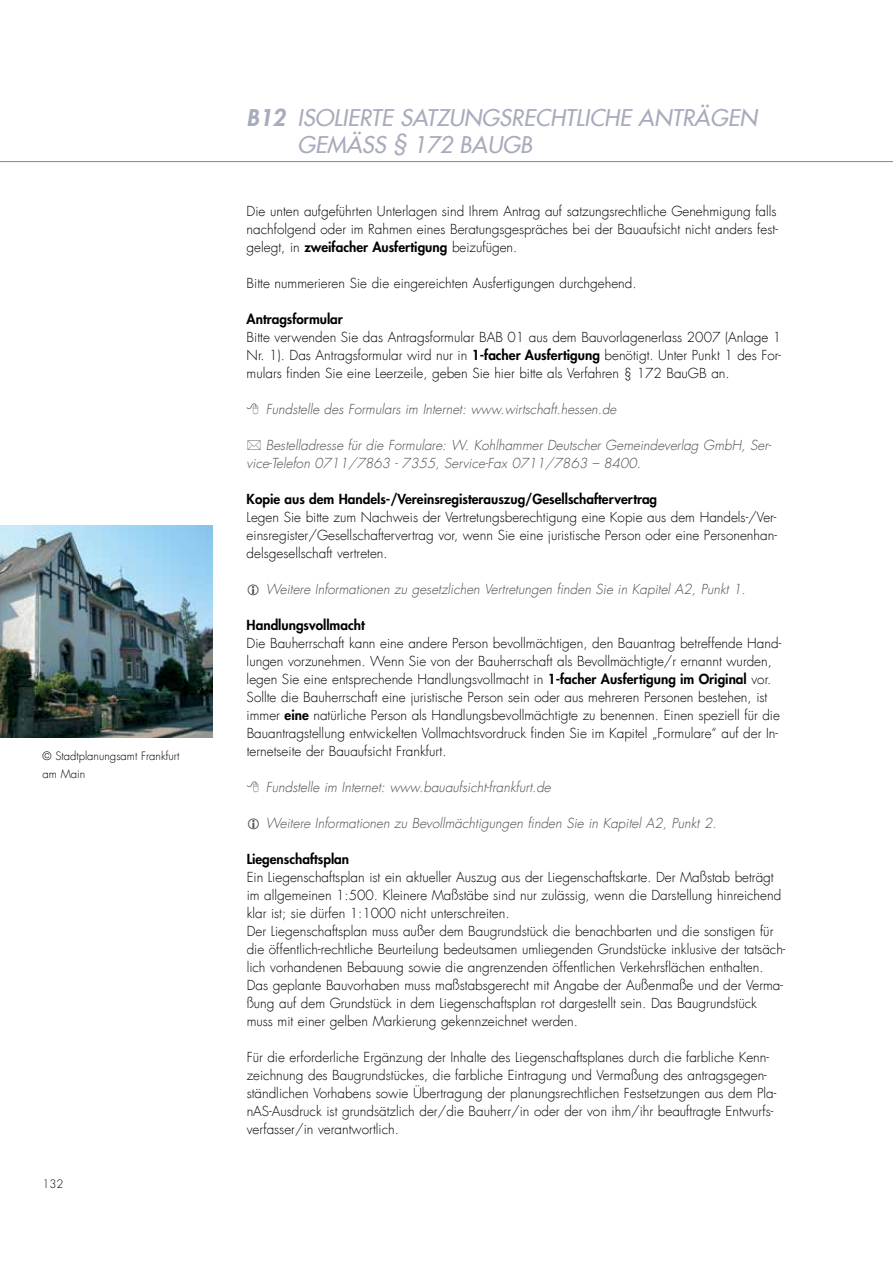
<style>
.page{position:relative;width:893px;height:1263px;background:#fff}
.page>*{position:absolute;margin:0;border:0;box-sizing:border-box;transform-origin:0 0}
.t1{font:italic 22.5px/27px "Futura LT";color:#a8abbc}
.t2{font:300 13.5px/18px "Futura LT";color:#000}
.t3{font:italic 300 13.5px/18px "Futura LT";color:#4d4d4f}
.t4{font:800 13.5px "Futura Std";color:#000}
.t5{font:300 11.25px/18px "Futura LT";color:#000}
.s1{font-weight:800}
.s2{font-family:"Futura LT";font-weight:300}
.s3{font-family:"Futura Std";font-weight:800}
</style>
<div class="page">
<hr style="left:0;top:161px;width:893px;height:1px;background:#7d849d">
<img style="left:0;top:525px;width:213px;height:213px">
<p class="t5" style="left:43px;top:747px;width:139px">© Stadtplanungsamt Frankfurt am Main</p>
<p class="t5" style="left:43px;top:1175px;width:22px">132</p>
<h1 class="t1" style="left:298px;top:104px;width:446px;text-indent:184px">GSRECHTLICHE ANTRÄGEN<br>GEMÄSS § 172 BAUG</h1>
<h1 class="t1" style="left:247px;top:104px;width:107px"><span class="s1">B12</span> ISOLIERTE</h1>
<h1 class="t1" style="left:400px;top:104px;width:28px">SATZUN</h1>
<h1 class="t1" style="left:520px;top:131px;width:14px">B</h1>
<p class="t2" style="left:247px;top:202px;width:533px">Die unten aufgeführten Unterlagen sind Ihrem Antrag auf satzungsrechtliche Genehmigung falls nachfolgend oder im Rahmen eines Beratungsgespräches bei der Bauaufsicht nicht anders fest-</p>
<p class="t4" style="left:247px;top:238px;width:272px"><span class="s2">gelegt, in</span> zweifacher Ausfertigung <span class="s2">beizufügen.</span></p>
<p class="t2" style="left:247px;top:274px;width:391px">Bitte nummerieren Sie die eingereichten Ausfertigungen durchgehend.</p>
<p class="t4" style="left:247px;top:310px;width:98px">Antragsformular</p>
<p class="t2" style="left:247px;top:328px;width:536px;text-align:justify">Bitte verwenden Sie das Antragsformular BAB 01 aus dem Bauvorlagenerlass 2007 (Anlage 1<br>Nr. 1). Das Antragsformular wird nur in <span class="s3">1-facher Ausfertigung</span> benötigt. Unter Punkt 1 des For&shy;mulars finden Sie eine Leerzeile, geben Sie hier bitte als Verfahren § 172 BauGB an.</p>
<p class="t3" style="left:266px;top:400px;width:352px">Fundstelle des Formulars im Internet: www.wirtschaft.hessen.de</p>
<p class="t3" style="left:247px;top:436px;width:526px;text-indent:19px">Bestelladresse für die Formulare: W. Kohlhammer Deutscher Gemeindeverlag GmbH, Ser&shy;vice-Telefon 0711/7863 - 7355, Service-Fax 0711/7863 – 8400.</p>
<p class="t4" style="left:247px;top:490px;width:412px">Kopie aus dem Handels-/Vereinsregisterauszug/Gesellschaftervertrag</p>
<p class="t2" style="left:247px;top:508px;width:532px;text-align:justify">Legen Sie bitte zum Nachweis der Vertretungsberechtigung eine Kopie aus dem Handels-/Ver&shy;einsregister/Gesellschaftervertrag vor, wenn Sie eine juristische Person oder eine Personenhan&shy;delsgesellschaft vertreten.</p>
<p class="t3" style="left:266px;top:580px;width:481px">Weitere Informationen zu gesetzlichen Vertretungen finden Sie in Kapitel A2, Punkt 1.</p>
<p class="t4" style="left:247px;top:616px;width:120px">Handlungsvollmacht</p>
<p class="t2" style="left:247px;top:634px;width:536px">Die Bauherrschaft kann eine andere Person bevollmächtigen, den Bauantrag betreffende Hand&shy;lungen vorzunehmen. Wenn Sie von der Bauherrschaft als Bevollmächtigte/r ernannt wurden, legen Sie eine entsprechende Handlungsvollmacht in <span class="s3">1-facher Ausfertigung im Original</span> vor.<br>Sollte die Bauherrschaft eine juristische Person sein oder aus mehreren Personen bestehen, ist immer <span class="s3">eine</span> natürliche Person als Handlungsbevollmächtigte zu benennen. Einen speziell für die Bauantragstellung entwickelten Vollmachtsvordruck finden Sie im Kapitel „Formulare“ auf der In&shy;ternetseite der Bauaufsicht Frankfurt.</p>
<p class="t3" style="left:266px;top:778px;width:287px">Fundstelle im Internet: www.bauaufsicht-frankfurt.de</p>
<p class="t3" style="left:266px;top:814px;width:452px">Weitere Informationen zu Bevollmächtigungen finden Sie in Kapitel A2, Punkt 2.</p>
<p class="t4" style="left:247px;top:850px;width:104px">Liegenschaftsplan</p>
<p class="t2" style="left:247px;top:868px;width:540px">Ein Liegenschaftsplan ist ein aktueller Auszug aus der Liegenschaftskarte. Der Maßstab beträgt im allgemeinen 1:500. Kleinere Maßstäbe sind nur zulässig, wenn die Darstellung hinreichend klar ist; sie dürfen 1:1000 nicht unterschreiten.<br>Der Liegenschaftsplan muss außer dem Baugrundstück die benachbarten und die sonstigen für die öffentlich-rechtliche Beurteilung bedeutsamen umliegenden Grundstücke inklusive der tatsäch&shy;lich vorhandenen Bebauung sowie die angrenzenden öffentlichen Verkehrsflächen enthalten.<br>Das geplante Bauvorhaben muss maßstabsgerecht mit Angabe der Außenmaße und der Verma&shy;ßung auf dem Grundstück in dem Liegenschaftsplan rot dargestellt sein. Das Baugrundstück muss mit einer gelben Markierung gekennzeichnet werden.</p>
<p class="t2" style="left:247px;top:1048px;width:531px">Für die erforderliche Ergänzung der Inhalte des Liegenschaftsplanes durch die farbliche Kenn&shy;zeichnung des Baugrundstückes, die farbliche Eintragung und Vermaßung des antragsgegen&shy;ständlichen Vorhabens sowie Übertragung der planungsrechtlichen Festsetzungen aus dem Pla&shy;nAS-Ausdruck ist grundsätzlich der/die Bauherr/in oder der von ihm/ihr beauftragte Entwurfs&shy;verfasser/in verantwortlich.</p>
</div>
